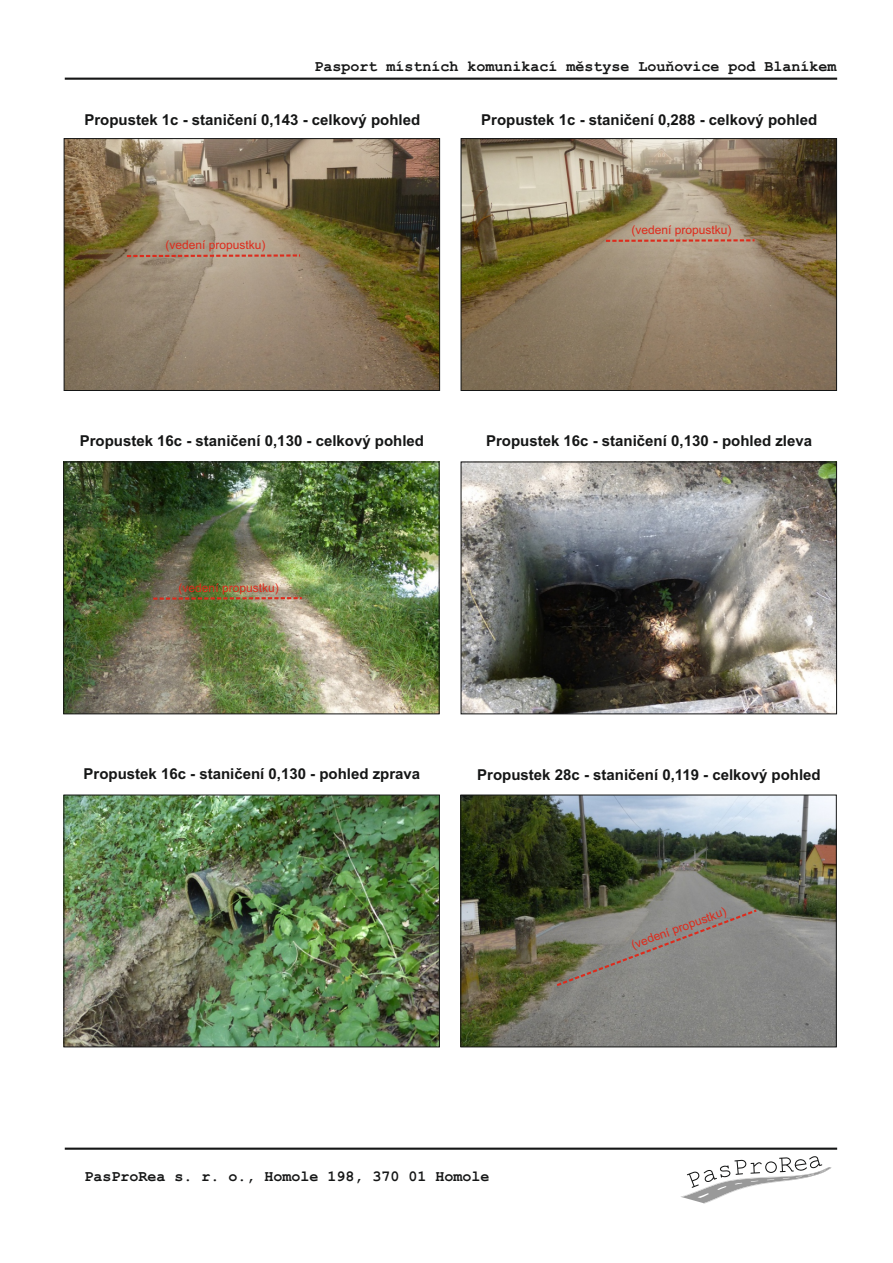
<style>
.page{position:relative;width:893px;height:1263px;background:#fff}
.page>*{position:absolute;margin:0;border:0;box-sizing:border-box;transform-origin:0 0}
.t1{font:700 15px "Arial";color:#151616}
.t2{font:700 15px "Courier New";color:#151616}
.t3{font:12px "Arial";color:#dd2b1c}
</style>
<div class="page">
<img style="left:462px;top:797px;width:373px;height:248px">
<img style="left:65px;top:797px;width:373px;height:248px">
<img style="left:463px;top:464px;width:372px;height:248px">
<img style="left:65px;top:464px;width:373px;height:248px">
<img style="left:463px;top:140px;width:372px;height:249px">
<img style="left:66px;top:140px;width:372px;height:249px">
<div style="left:461px;top:138px;width:376px;height:253px;border:1px solid #151616"></div>
<div style="left:64px;top:138px;width:376px;height:253px;border:1px solid #151616"></div>
<hr style="left:65px;top:78px;width:772px;height:2px;background:#151616">
<svg style="left:681px;top:1156px;width:150px;height:47px"></svg>
<hr style="left:65px;top:1147px;width:772px;height:3px;background:#151616">
<svg style="left:125px;top:253px;width:177px;height:5px"></svg>
<svg style="left:604px;top:238px;width:153px;height:5px"></svg>
<div style="left:460px;top:795px;width:377px;height:252px;border:1px solid #151616"></div>
<div style="left:63px;top:795px;width:377px;height:252px;border:1px solid #151616"></div>
<div style="left:461px;top:462px;width:376px;height:252px;border:1px solid #151616"></div>
<div style="left:63px;top:462px;width:377px;height:252px;border:1px solid #151616"></div>
<svg style="left:151px;top:596px;width:153px;height:5px"></svg>
<svg style="left:554px;top:908px;width:205px;height:80px;background:#86837c"></svg>
<p class="t2" style="left:314px;top:62px;width:523px">Pasport místních komunikací městyse Louňovice pod Blaníkem</p>
<p class="t1" style="left:481px;top:114px;width:337px">Propustek 1c - staničení 0,288 - celkový pohled</p>
<p class="t1" style="left:84px;top:114px;width:337px">Propustek 1c - staničení 0,143 - celkový pohled</p>
<p class="t3" style="left:166px;top:240px;width:102px">(vedení propustku)</p>
<p class="t3" style="left:631px;top:225px;width:102px">(vedení propustku)</p>
<p class="t1" style="left:80px;top:435px;width:346px">Propustek 16c - staničení 0,130 - celkový pohled</p>
<p class="t3" style="left:179px;top:583px;width:102px">(vedení propustku)</p>
<p class="t1" style="left:486px;top:435px;width:327px">Propustek 16c - staničení 0,130 - pohled zleva</p>
<p class="t1" style="left:83px;top:768px;width:338px">Propustek 16c - staničení 0,130 - pohled zprava</p>
<p class="t1" style="left:477px;top:769px;width:345px">Propustek 28c - staničení 0,119 - celkový pohled</p>
<p class="t3" style="left:630px;top:941px;width:102px;rotate:-20deg">(vedení propustku)</p>
<p class="t2" style="left:85px;top:1171px;width:407px">PasProRea s. r. o., Homole 198, 370 01 Homole</p>
</div>
